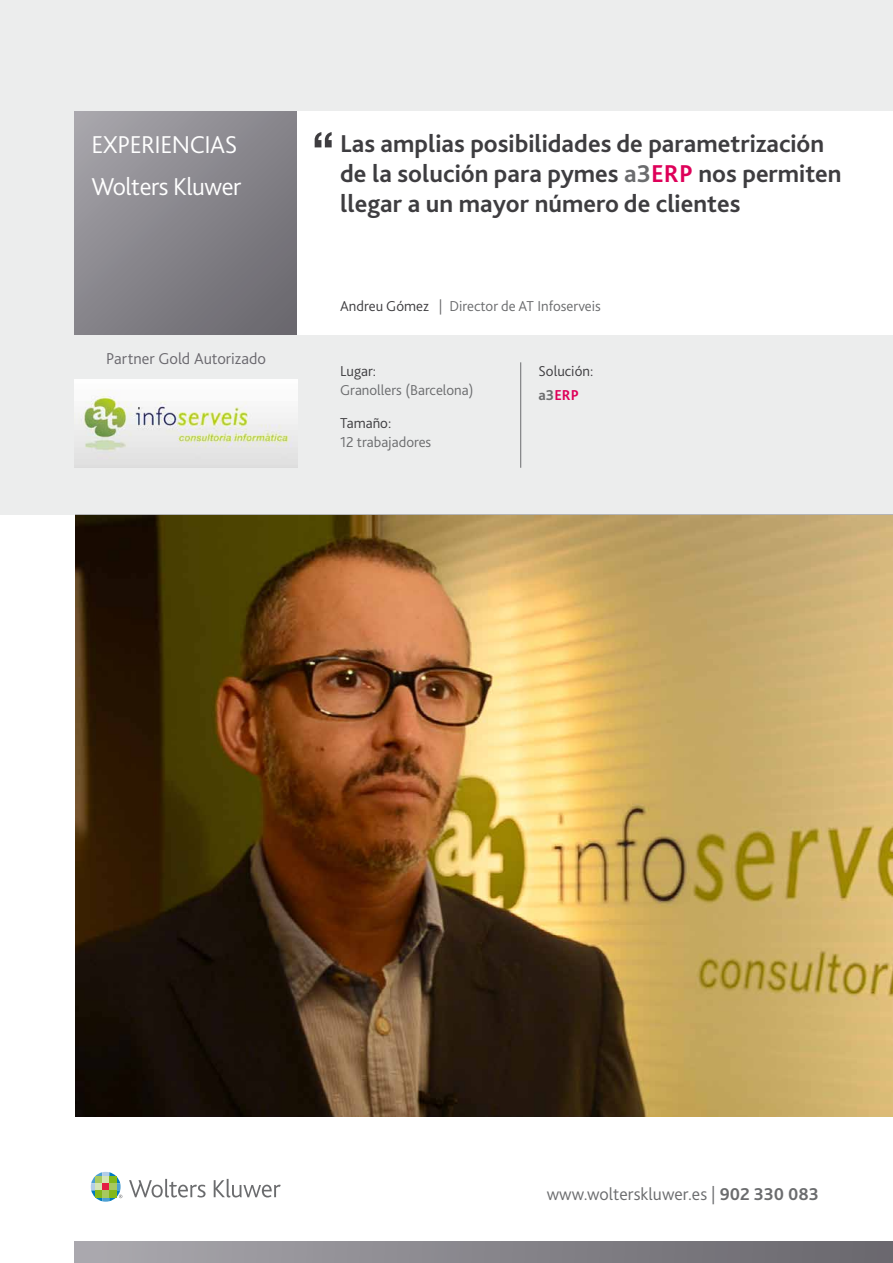
<style>
.page{position:relative;width:893px;height:1263px;background:#fff}
.page>*{position:absolute;margin:0;border:0;box-sizing:border-box;transform-origin:0 0}
.t1{font:700 25.5px/30.2px "Bliss 2";color:#3e3d40}
.t2{font:300 25.5px/42.2px "Bliss 2";letter-spacing:-.02em;color:#fff}
.t3{font:300 18px "Bliss 2";color:#6b6c6e}
.t4{font:300 16.5px "Bliss 2";color:#6a686e}
.t5{font:300 15px "Bliss 2";color:#6b6c6e}
.t6{font:300 15px/23.7px "Bliss 2";color:#3e3d40}
.s1{color:#6b6c6e}
.s2{color:#de0059}
.s3{color:#3e3d40}
.s4{font-weight:700;color:#6b6c6e}
.s5{font-weight:700;color:#de0059}
.s6{font-weight:700}
</style>
<div class="page">
<div style="left:74px;top:1242px;width:819px;height:21px;background:linear-gradient(to right,#aaa8ae,#67656c)"></div>
<svg style="left:129px;top:1179px;width:77px;height:18px"></svg>
<svg style="left:214px;top:1179px;width:67px;height:18px"></svg>
<svg style="left:91px;top:1172px;width:31px;height:30px"></svg>
<div style="left:0;top:0;width:893px;height:514px;background:#eceded"></div>
<svg style="left:74px;top:112px;width:224px;height:223px;background:#86858b"></svg>
<div style="left:298px;top:112px;width:595px;height:223px;background:#fff"></div>
<svg style="left:314px;top:132px;width:18px;height:15px"></svg>
<hr style="left:520px;top:362px;width:1px;height:106px;background:#6b6c6e">
<img style="left:75px;top:516px;width:818px;height:600px">
<img style="left:74px;top:379px;width:224px;height:89px">
<p class="t2" style="left:91px;top:122px;width:151px">EXPERIENCIAS<br>Wolters Kluwer</p>
<p class="t1" style="left:340px;top:127px;width:503px">Las amplias posibilidades de parametrización de la solución para pymes <span class="s1">a3</span><span class="s2">ERP</span> nos permiten llegar a un mayor número de clientes</p>
<p class="t4" style="left:106px;top:348px;width:161px">Partner Gold Autorizado</p>
<p class="t5" style="left:340px;top:296px;width:262px"><span class="s3">Andreu Gómez</span> | Director de AT Infoserveis</p>
<p class="t6" style="left:340px;top:359px;width:38px">Lugar:</p>
<p class="t5" style="left:340px;top:381px;width:135px">Granollers (Barcelona)</p>
<p class="t6" style="left:340px;top:410px;width:53px">Tamaño:</p>
<p class="t5" style="left:340px;top:433px;width:93px">12 trabajadores</p>
<p class="t6" style="left:539px;top:359px;width:56px">Solución: <span class="s4">a3</span><span class="s5">ERP</span></p>
<p class="t3" style="left:547px;top:1182px;width:274px">www.wolterskluwer.es | <span class="s6">902 330 083</span></p>
</div>
